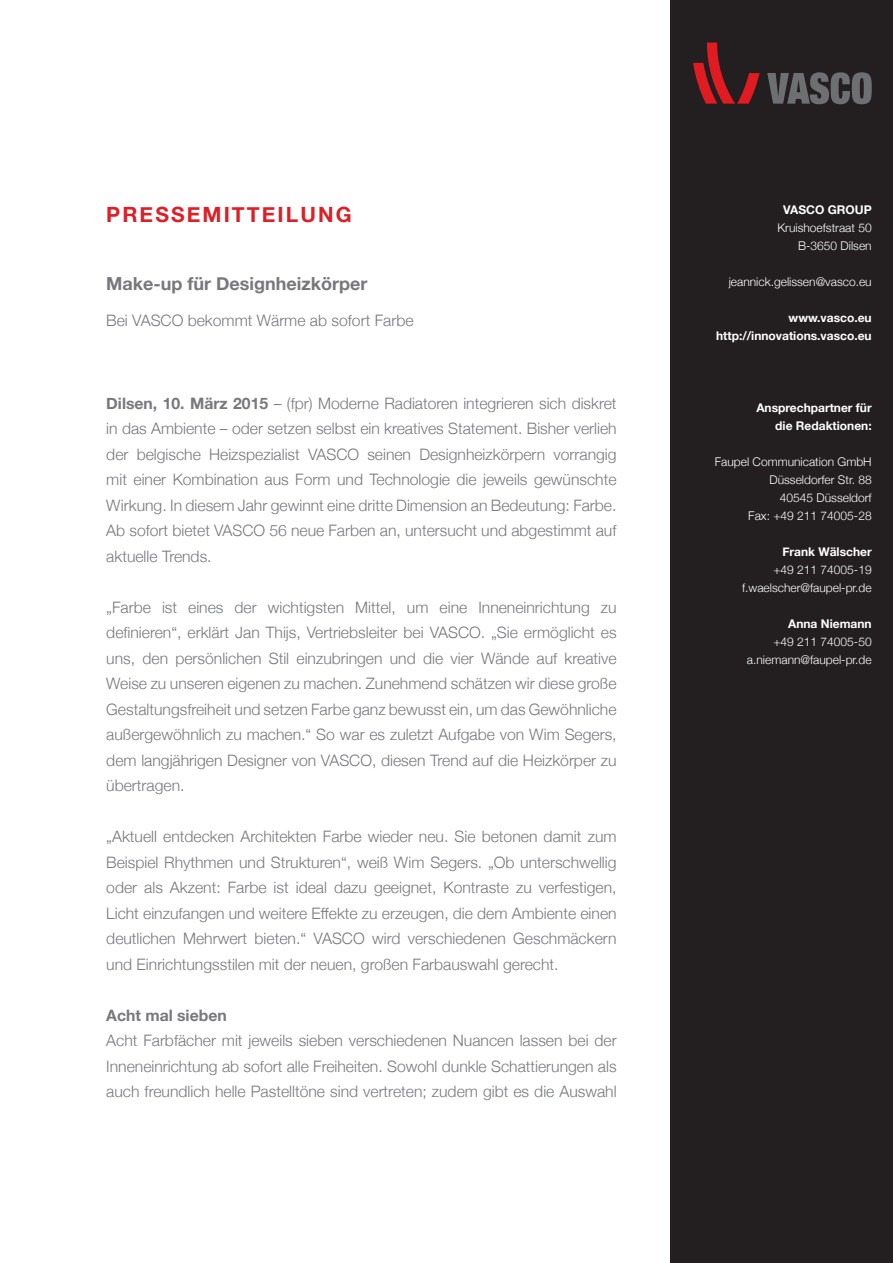
<style>
.page{position:relative;width:893px;height:1263px;background:#fff}
.page>*{position:absolute;margin:0;border:0;box-sizing:border-box;transform-origin:0 0}
.t1{font:700 21px "Helvetica Neue";letter-spacing:.1em;color:#db2028}
._01_Headline{font:700 18px "Helvetica Neue";color:#77787b}
._03_Fliesstext{font:300 15.75px/25.5px "Helvetica Neue";color:#77787b;text-align:justify}
._02_Subhead{font:300 15.75px "Helvetica Neue";color:#77787b}
._04_Zwischenheadline{font:700 15.75px "Helvetica Neue";color:#77787b}
.t2{font:300 12px "Helvetica Neue";color:#fff}
.t3{font:700 12px/18px "Helvetica Neue";color:#fff;text-align:right}
.s1{font-weight:700}
</style>
<div class="page">
<div style="left:671px;top:0;width:222px;height:1263px;background:#231f20"></div>
<svg style="left:693px;top:43px;width:66px;height:61px"></svg>
<svg style="left:767px;top:72px;width:105px;height:32px"></svg>
<p class="t1" style="left:106px;top:198px;width:247px">PRESSEMITTEILUNG</p>
<p class="_01_Headline" style="left:106px;top:269px;width:263px">Make-up für Designheizkörper</p>
<p class="_02_Subhead" style="left:106px;top:307px;width:309px">Bei VASCO bekommt Wärme ab sofort Farbe</p>
<p class="_03_Fliesstext" style="left:106px;top:389px;width:512px"><span class="s1">Dilsen, 10. März 2015</span> – (fpr) Moderne Radiatoren integrieren sich diskret in das Ambiente – oder setzen selbst ein kreatives Statement. Bisher verlieh der belgische Heizspezialist VASCO seinen Designheizkörpern vorrangig mit einer Kombination aus Form und Technologie die jeweils gewünschte Wirkung. In diesem Jahr gewinnt eine dritte Dimension an Bedeutung: Farbe.<br>Ab sofort bietet VASCO 56 neue Farben an, untersucht und abgestimmt auf aktuelle Trends.</p>
<p class="_03_Fliesstext" style="left:106px;top:593px;width:512px">„Farbe ist eines der wichtigsten Mittel, um eine Inneneinrichtung zu definieren“, erklärt Jan Thijs, Vertriebsleiter bei VASCO. „Sie ermöglicht es uns, den persönlichen Stil einzubringen und die vier Wände auf kreative Weise zu unseren eigenen zu machen. Zunehmend schätzen wir diese große Gestaltungsfreiheit und setzen Farbe ganz bewusst ein, um das Gewöhnliche außergewöhnlich zu machen.“ So war es zuletzt Aufgabe von Wim Segers, dem langjährigen Designer von VASCO, diesen Trend auf die Heizkörper zu übertragen.</p>
<p class="_03_Fliesstext" style="left:106px;top:823px;width:512px">„Aktuell entdecken Architekten Farbe wieder neu. Sie betonen damit zum Beispiel Rhythmen und Strukturen“, weiß Wim Segers. „Ob unterschwellig oder als Akzent: Farbe ist ideal dazu geeignet, Kontraste zu verfestigen, Licht einzufangen und weitere Effekte zu erzeugen, die dem Ambiente einen deutlichen Mehrwert bieten.“ VASCO wird verschiedenen Geschmäckern und Einrichtungsstilen mit der neuen, großen Farbauswahl gerecht.</p>
<p class="_04_Zwischenheadline" style="left:106px;top:1003px;width:122px">Acht mal sieben</p>
<p class="_03_Fliesstext" style="left:106px;top:1027px;width:512px">Acht Farbfächer mit jeweils sieben verschiedenen Nuancen lassen bei der Inneneinrichtung ab sofort alle Freiheiten. Sowohl dunkle Schattierungen als auch freundlich helle Pastelltöne sind vertreten; zudem gibt es die Auswahl</p>
<p class="t3" style="left:783px;top:201px;width:90px">VASCO GROUP</p>
<p class="t2" style="left:777px;top:218px;width:96px">Kruishoefstraat 50</p>
<p class="t2" style="left:798px;top:236px;width:75px">B-3650 Dilsen</p>
<p class="t2" style="left:729px;top:272px;width:144px">jeannick.gelissen@vasco.eu</p>
<p class="t3" style="left:789px;top:309px;width:85px">www.vasco.eu</p>
<p class="t3" style="left:716px;top:327px;width:157px">http://innovations.vasco.eu</p>
<p class="t3" style="left:756px;top:399px;width:117px">Ansprechpartner für die Redaktionen:</p>
<p class="t2" style="left:715px;top:452px;width:158px">Faupel Communication GmbH</p>
<p class="t2" style="left:769px;top:470px;width:104px">Düsseldorfer Str. 88</p>
<p class="t2" style="left:780px;top:488px;width:93px">40545 Düsseldorf</p>
<p class="t2" style="left:748px;top:506px;width:125px">Fax: +49 211 74005-28</p>
<p class="t3" style="left:782px;top:543px;width:91px">Frank Wälscher</p>
<p class="t2" style="left:773px;top:560px;width:100px">+49 211 74005-19</p>
<p class="t2" style="left:742px;top:578px;width:131px">f.waelscher@faupel-pr.de</p>
<p class="t3" style="left:788px;top:615px;width:85px">Anna Niemann</p>
<p class="t2" style="left:773px;top:632px;width:100px">+49 211 74005-50</p>
<p class="t2" style="left:747px;top:650px;width:126px">a.niemann@faupel-pr.de</p>
</div>
